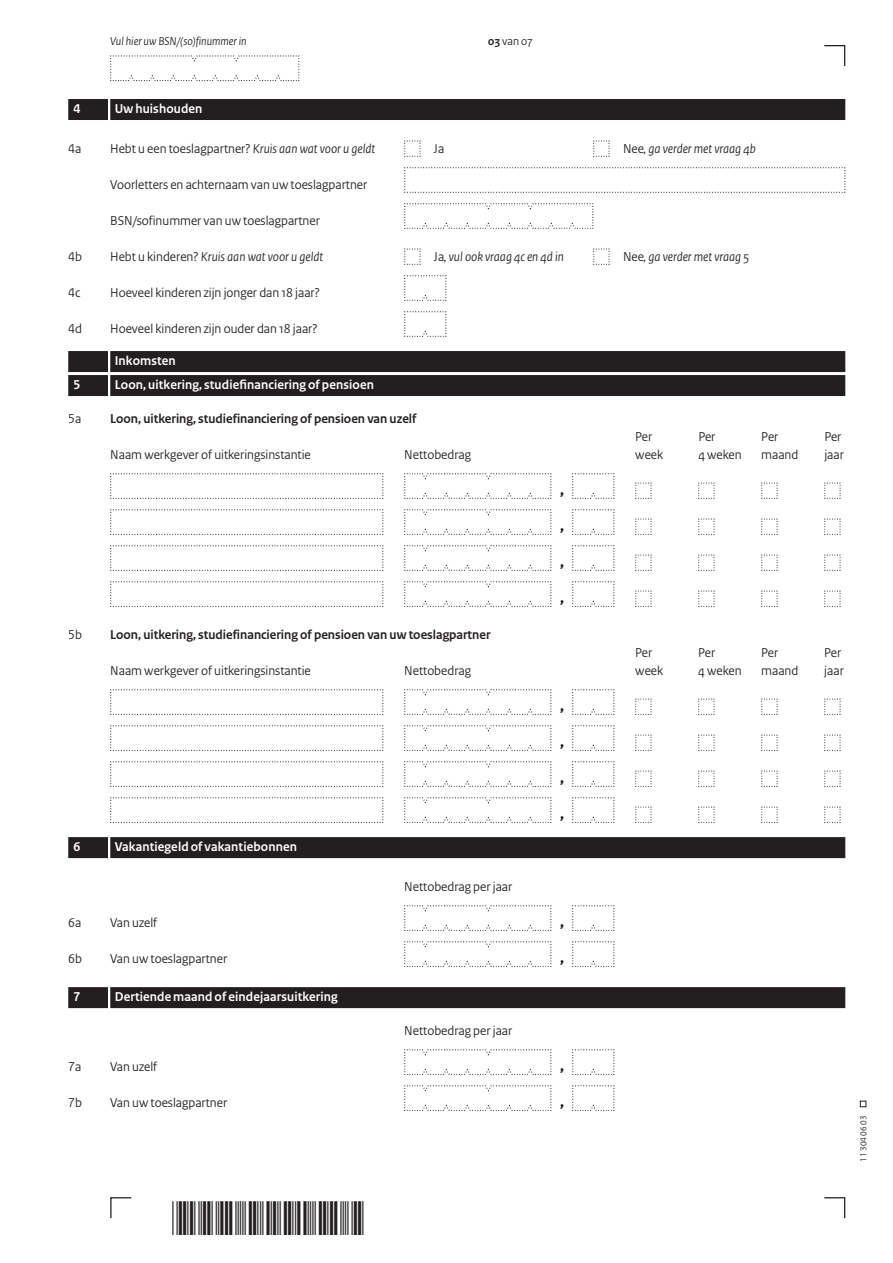
<style>
.page{position:relative;width:893px;height:1263px;background:#fff}
.page>*{position:absolute;margin:0;border:0;box-sizing:border-box;transform-origin:0 0}
.t1{font:45px "Free 3 of 9 Extended";letter-spacing:.005em;color:#231f20}
.t2{font:700 18px/36px "Rijksoverheid Sans Heading";color:#231f20;text-align:justify}
.t3{font:13.5px "Rijksoverheid Sans Heading";color:#231f20}
.t4{font:700 13.5px "Rijksoverheid Sans Heading";letter-spacing:.01em;color:#fff}
.t5{font:700 13.5px "Rijksoverheid Sans Heading";color:#231f20}
.t6{font:italic 13.5px "Rijksoverheid Sans Heading";color:#231f20}
.t7{font:italic 12px "Rijksoverheid Sans Heading";color:#231f20}
.t8{font:12px "Rijksoverheid Sans Heading";color:#231f20}
.t9{font:9px "Rijksoverheid Sans Heading";color:#231f20}
.s1{font-weight:700}
.s2{font-style:italic}
.s3{font-style:normal}
</style>
<div class="page">
<svg style="left:824px;top:1197px;width:22px;height:22px"></svg>
<svg style="left:110px;top:1197px;width:22px;height:22px"></svg>
<svg style="left:824px;top:45px;width:22px;height:21px"></svg>
<svg style="left:860px;top:1101px;width:6px;height:6px"></svg>
<svg style="left:110px;top:55px;width:190px;height:26px"></svg>
<div style="left:110px;top:99px;width:735px;height:21px;background:#231f20"></div>
<div style="left:68px;top:99px;width:40px;height:21px;background:#231f20"></div>
<div style="left:110px;top:351px;width:735px;height:21px;background:#231f20"></div>
<div style="left:68px;top:351px;width:40px;height:21px;background:#231f20"></div>
<div style="left:110px;top:375px;width:735px;height:21px;background:#231f20"></div>
<div style="left:68px;top:375px;width:40px;height:21px;background:#231f20"></div>
<div style="left:110px;top:837px;width:735px;height:21px;background:#231f20"></div>
<div style="left:68px;top:837px;width:40px;height:21px;background:#231f20"></div>
<div style="left:110px;top:987px;width:735px;height:21px;background:#231f20"></div>
<div style="left:68px;top:987px;width:40px;height:21px;background:#231f20"></div>
<svg style="left:404px;top:140px;width:17px;height:17px"></svg>
<svg style="left:593px;top:140px;width:17px;height:17px"></svg>
<svg style="left:404px;top:167px;width:442px;height:26px"></svg>
<svg style="left:404px;top:203px;width:190px;height:26px"></svg>
<svg style="left:404px;top:248px;width:17px;height:17px"></svg>
<svg style="left:593px;top:248px;width:17px;height:17px"></svg>
<svg style="left:404px;top:275px;width:43px;height:26px"></svg>
<svg style="left:404px;top:311px;width:43px;height:26px"></svg>
<svg style="left:110px;top:473px;width:274px;height:26px"></svg>
<svg style="left:404px;top:473px;width:148px;height:26px"></svg>
<svg style="left:572px;top:473px;width:43px;height:26px"></svg>
<svg style="left:635px;top:482px;width:17px;height:17px"></svg>
<svg style="left:698px;top:482px;width:17px;height:17px"></svg>
<svg style="left:761px;top:482px;width:17px;height:17px"></svg>
<svg style="left:824px;top:482px;width:17px;height:17px"></svg>
<svg style="left:110px;top:509px;width:274px;height:26px"></svg>
<svg style="left:404px;top:509px;width:148px;height:26px"></svg>
<svg style="left:572px;top:509px;width:43px;height:26px"></svg>
<svg style="left:635px;top:518px;width:17px;height:17px"></svg>
<svg style="left:698px;top:518px;width:17px;height:17px"></svg>
<svg style="left:761px;top:518px;width:17px;height:17px"></svg>
<svg style="left:824px;top:518px;width:17px;height:17px"></svg>
<svg style="left:110px;top:545px;width:274px;height:26px"></svg>
<svg style="left:404px;top:545px;width:148px;height:26px"></svg>
<svg style="left:572px;top:545px;width:43px;height:26px"></svg>
<svg style="left:635px;top:554px;width:17px;height:17px"></svg>
<svg style="left:698px;top:554px;width:17px;height:17px"></svg>
<svg style="left:761px;top:554px;width:17px;height:17px"></svg>
<svg style="left:824px;top:554px;width:17px;height:17px"></svg>
<svg style="left:110px;top:581px;width:274px;height:26px"></svg>
<svg style="left:404px;top:581px;width:148px;height:26px"></svg>
<svg style="left:572px;top:581px;width:43px;height:26px"></svg>
<svg style="left:635px;top:590px;width:17px;height:17px"></svg>
<svg style="left:698px;top:590px;width:17px;height:17px"></svg>
<svg style="left:761px;top:590px;width:17px;height:17px"></svg>
<svg style="left:824px;top:590px;width:17px;height:17px"></svg>
<svg style="left:110px;top:689px;width:274px;height:26px"></svg>
<svg style="left:404px;top:689px;width:148px;height:26px"></svg>
<svg style="left:572px;top:689px;width:43px;height:26px"></svg>
<svg style="left:635px;top:698px;width:17px;height:17px"></svg>
<svg style="left:698px;top:698px;width:17px;height:17px"></svg>
<svg style="left:761px;top:698px;width:17px;height:17px"></svg>
<svg style="left:824px;top:698px;width:17px;height:17px"></svg>
<svg style="left:110px;top:725px;width:274px;height:26px"></svg>
<svg style="left:404px;top:725px;width:148px;height:26px"></svg>
<svg style="left:572px;top:725px;width:43px;height:26px"></svg>
<svg style="left:635px;top:734px;width:17px;height:17px"></svg>
<svg style="left:698px;top:734px;width:17px;height:17px"></svg>
<svg style="left:761px;top:734px;width:17px;height:17px"></svg>
<svg style="left:824px;top:734px;width:17px;height:17px"></svg>
<svg style="left:110px;top:761px;width:274px;height:26px"></svg>
<svg style="left:404px;top:761px;width:148px;height:26px"></svg>
<svg style="left:572px;top:761px;width:43px;height:26px"></svg>
<svg style="left:635px;top:770px;width:17px;height:17px"></svg>
<svg style="left:698px;top:770px;width:17px;height:17px"></svg>
<svg style="left:761px;top:770px;width:17px;height:17px"></svg>
<svg style="left:824px;top:770px;width:17px;height:17px"></svg>
<svg style="left:110px;top:797px;width:274px;height:26px"></svg>
<svg style="left:404px;top:797px;width:148px;height:26px"></svg>
<svg style="left:572px;top:797px;width:43px;height:26px"></svg>
<svg style="left:635px;top:806px;width:17px;height:17px"></svg>
<svg style="left:698px;top:806px;width:17px;height:17px"></svg>
<svg style="left:761px;top:806px;width:17px;height:17px"></svg>
<svg style="left:824px;top:806px;width:17px;height:17px"></svg>
<svg style="left:404px;top:905px;width:148px;height:26px"></svg>
<svg style="left:572px;top:905px;width:43px;height:26px"></svg>
<svg style="left:404px;top:941px;width:148px;height:26px"></svg>
<svg style="left:572px;top:941px;width:43px;height:26px"></svg>
<svg style="left:404px;top:1049px;width:148px;height:26px"></svg>
<svg style="left:572px;top:1049px;width:43px;height:26px"></svg>
<svg style="left:404px;top:1085px;width:148px;height:26px"></svg>
<svg style="left:572px;top:1085px;width:43px;height:26px"></svg>
<p class="t7" style="left:110px;top:34px;width:138px">Vul hier uw BSN/(so)finummer in</p>
<p class="t8" style="left:488px;top:34px;width:46px"><span class="s1">03</span> van 07</p>
<p class="t4" style="left:74px;top:101px;width:8px">4</p>
<p class="t4" style="left:115px;top:101px;width:89px">Uw huishouden</p>
<p class="t3" style="left:68px;top:141px;width:15px">4a</p>
<p class="t3" style="left:110px;top:141px;width:266px">Hebt u een toeslagpartner? <span class="s2">Kruis aan wat voor u geldt</span></p>
<p class="t3" style="left:434px;top:141px;width:12px">Ja</p>
<p class="t6" style="left:623px;top:141px;width:134px"><span class="s3">Nee</span>, ga verder met vraag 4b</p>
<p class="t3" style="left:110px;top:177px;width:258px">Voorletters en achternaam van uw toeslagpartner</p>
<p class="t3" style="left:110px;top:213px;width:211px">BSN/sofinummer van uw toeslagpartner</p>
<p class="t3" style="left:68px;top:249px;width:15px">4b</p>
<p class="t6" style="left:110px;top:249px;width:214px"><span class="s3">Hebt u kinderen?</span> Kruis aan wat voor u geldt</p>
<p class="t6" style="left:434px;top:249px;width:132px"><span class="s3">Ja</span>, vul ook vraag 4c en 4d in</p>
<p class="t6" style="left:623px;top:249px;width:127px"><span class="s3">Nee</span>, ga verder met vraag 5</p>
<p class="t3" style="left:68px;top:285px;width:14px">4c</p>
<p class="t3" style="left:110px;top:285px;width:211px">Hoeveel kinderen zijn jonger dan 18 jaar?</p>
<p class="t3" style="left:68px;top:321px;width:15px">4d</p>
<p class="t3" style="left:110px;top:321px;width:209px">Hoeveel kinderen zijn ouder dan 18 jaar?</p>
<p class="t4" style="left:115px;top:353px;width:63px">Inkomsten</p>
<p class="t4" style="left:74px;top:377px;width:8px">5</p>
<p class="t4" style="left:115px;top:377px;width:261px">Loon, uitkering, studiefinanciering of pensioen</p>
<p class="t3" style="left:68px;top:411px;width:15px">5a</p>
<p class="t5" style="left:110px;top:411px;width:308px">Loon, uitkering, studiefinanciering of pensioen van uzelf</p>
<p class="t3" style="left:635px;top:429px;width:19px">Per</p>
<p class="t3" style="left:698px;top:429px;width:19px">Per</p>
<p class="t3" style="left:761px;top:429px;width:19px">Per</p>
<p class="t3" style="left:824px;top:429px;width:19px">Per</p>
<p class="t3" style="left:110px;top:447px;width:202px">Naam werkgever of uitkeringsinstantie</p>
<p class="t3" style="left:404px;top:447px;width:68px">Nettobedrag</p>
<p class="t3" style="left:635px;top:447px;width:29px">week</p>
<p class="t3" style="left:698px;top:447px;width:45px">4 weken</p>
<p class="t3" style="left:761px;top:447px;width:39px">maand</p>
<p class="t3" style="left:824px;top:447px;width:21px">jaar</p>
<h2 class="t2" style="left:560px;top:472px;width:6px">, , , ,</h2>
<p class="t3" style="left:68px;top:627px;width:15px">5b</p>
<p class="t5" style="left:110px;top:627px;width:382px">Loon, uitkering, studiefinanciering of pensioen van uw toeslagpartner</p>
<p class="t3" style="left:635px;top:645px;width:19px">Per</p>
<p class="t3" style="left:698px;top:645px;width:19px">Per</p>
<p class="t3" style="left:761px;top:645px;width:19px">Per</p>
<p class="t3" style="left:824px;top:645px;width:19px">Per</p>
<p class="t3" style="left:110px;top:663px;width:202px">Naam werkgever of uitkeringsinstantie</p>
<p class="t3" style="left:404px;top:663px;width:68px">Nettobedrag</p>
<p class="t3" style="left:635px;top:663px;width:29px">week</p>
<p class="t3" style="left:698px;top:663px;width:45px">4 weken</p>
<p class="t3" style="left:761px;top:663px;width:39px">maand</p>
<p class="t3" style="left:824px;top:663px;width:21px">jaar</p>
<h2 class="t2" style="left:560px;top:688px;width:6px">, , , ,</h2>
<p class="t4" style="left:73px;top:839px;width:8px">6</p>
<p class="t4" style="left:115px;top:839px;width:184px">Vakantiegeld of vakantiebonnen</p>
<p class="t3" style="left:404px;top:879px;width:110px">Nettobedrag per jaar</p>
<p class="t3" style="left:68px;top:915px;width:15px">6a</p>
<p class="t3" style="left:110px;top:915px;width:48px">Van uzelf</p>
<h2 class="t2" style="left:560px;top:904px;width:6px">,</h2>
<p class="t3" style="left:68px;top:951px;width:15px">6b</p>
<p class="t3" style="left:110px;top:951px;width:118px">Van uw toeslagpartner</p>
<h2 class="t2" style="left:560px;top:940px;width:6px">,</h2>
<p class="t4" style="left:73px;top:989px;width:8px">7</p>
<p class="t4" style="left:115px;top:989px;width:225px">Dertiende maand of eindejaarsuitkering</p>
<p class="t3" style="left:404px;top:1023px;width:110px">Nettobedrag per jaar</p>
<p class="t3" style="left:68px;top:1059px;width:15px">7a</p>
<p class="t3" style="left:110px;top:1059px;width:48px">Van uzelf</p>
<h2 class="t2" style="left:560px;top:1048px;width:6px">,</h2>
<p class="t3" style="left:68px;top:1095px;width:15px">7b</p>
<p class="t3" style="left:110px;top:1095px;width:118px">Van uw toeslagpartner</p>
<h2 class="t2" style="left:560px;top:1084px;width:6px">,</h2>
<h1 class="t1" style="left:172px;top:1193px;width:194px">*113040603*</h1>
<p class="t9" style="left:858px;top:1161px;width:47px;rotate:-90deg">11 304 06 03</p>
</div>
